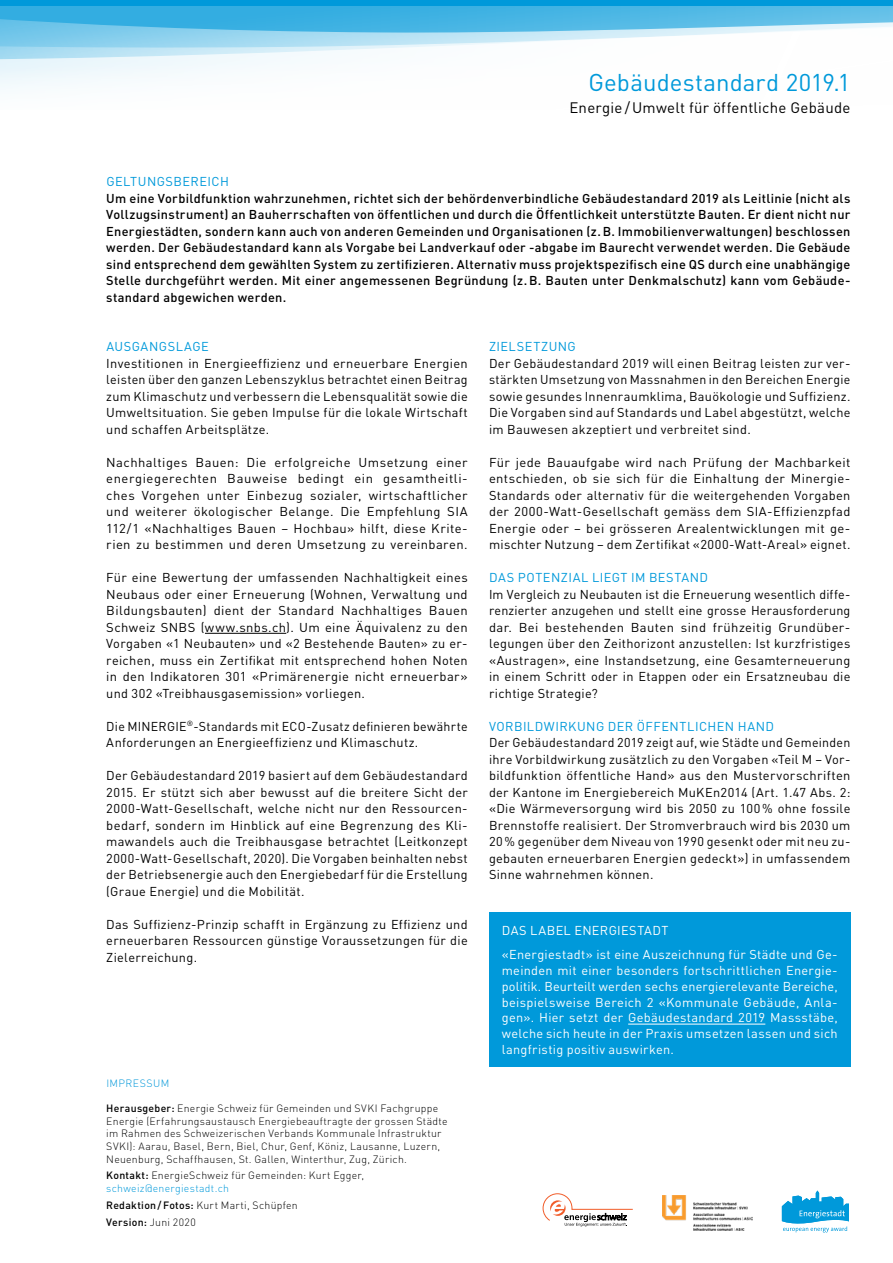
<style>
.page{position:relative;width:893px;height:1263px;background:#fff}
.page>*{position:absolute;margin:0;border:0;box-sizing:border-box;transform-origin:0 0}
.t1{font:24px "DIN Pro";letter-spacing:.005em;color:#0099da}
.t2{font:15px "DIN Pro";letter-spacing:.015em;color:#000}
.t3{font:12.75px/16.5px "DIN Pro";letter-spacing:.025em;color:#000;text-align:justify}
.t4{font:500 12.75px/16.5px "DIN Pro";letter-spacing:.025em;color:#000;text-align:justify}
.t5{font:12.75px/15.8px "DIN Pro";letter-spacing:.025em;color:#fff}
.t6{font:12.75px "DIN Pro";letter-spacing:.035em;color:#0099da}
.t7{font:300 10.5px/12.6px "DIN Pro";letter-spacing:.025em;color:#000}
.t8{font:300 10.5px "DIN Pro";letter-spacing:.04em;color:#0097d9}
.s1{font-weight:500}
.s2{color:#0099da}
</style>
<div class="page">
<svg style="left:0;top:0;width:893px;height:7px;background:#099cdb"></svg>
<svg style="left:0;top:8px;width:893px;height:24px;background:#56bbe5"></svg>
<svg style="left:0;top:32px;width:761px;height:56px"></svg>
<img style="left:662px;top:1196px;width:90px;height:34px">
<svg style="left:543px;top:1193px;width:90px;height:33px"></svg>
<svg style="left:782px;top:1190px;width:67px;height:42px"></svg>
<hr style="left:205px;top:633px;width:81px;height:1px;background:#000">
<div style="left:489px;top:912px;width:361px;height:155px;background:#0099da"></div>
<hr style="left:628px;top:1024px;width:137px;height:1px;background:#fff">
<h1 class="t1" style="left:588px;top:66px;width:264px">Gebäudestandard 2019.1</h1>
<p class="t2" style="left:569px;top:97px;width:283px">Energie /Umwelt für öffentliche Gebäude</p>
<p class="t6" style="left:106px;top:173px;width:124px">GELTUNGSBEREICH</p>
<p class="t4" style="left:106px;top:189px;width:746px">Um eine Vorbildfunktion wahrzunehmen, richtet sich der behördenverbindliche Gebäudestandard 2019 als Leitlinie (nicht als Vollzugsinstrument) an Bauherrschaften von öffentlichen und durch die Öffentlichkeit unterstützte Bauten. Er dient nicht nur Energiestädten, sondern kann auch von anderen Gemeinden und Organisationen (z.B. Immobilienverwaltungen) beschlossen werden. Der Gebäudestandard kann als Vorgabe bei Landverkauf oder -abgabe im Baurecht verwendet werden. Die Gebäude sind entsprechend dem gewählten System zu zertifizieren. Alternativ muss projektspezifisch eine QS durch eine unabhängige Stelle durchgeführt werden. Mit einer angemessenen Begründung (z.B. Bauten unter Denkmalschutz) kann vom Gebäude&shy;standard abgewichen werden.</p>
<p class="t6" style="left:106px;top:338px;width:104px">AUSGANGSLAGE</p>
<p class="t3" style="left:106px;top:354px;width:363px">Investitionen in Energieeffizienz und erneuerbare Energien leisten über den ganzen Lebenszyklus betrachtet einen Beitrag zum Klimaschutz und verbessern die Lebensqualität sowie die Umweltsituation. Sie geben Impulse für die lokale Wirtschaft und schaffen Arbeitsplätze.</p>
<p class="t3" style="left:106px;top:453px;width:363px">Nachhaltiges Bauen: Die erfolgreiche Umsetzung einer energiegerechten Bauweise bedingt ein gesamtheitli&shy;ches Vorgehen unter Einbezug sozialer, wirtschaftlicher und weiterer ökologischer Belange. Die Empfehlung SIA 112/1 «Nachhaltiges Bauen – Hochbau» hilft, diese Krite&shy;rien zu bestimmen und deren Umsetzung zu vereinbaren.</p>
<p class="t3" style="left:106px;top:569px;width:363px">Für eine Bewertung der umfassenden Nachhaltigkeit eines Neubaus oder einer Erneuerung (Wohnen, Verwaltung und Bildungsbauten) dient der Standard Nachhaltiges Bauen Schweiz SNBS (www.snbs.ch). Um eine Äquivalenz zu den Vorgaben «1 Neubauten» und «2 Bestehende Bauten» zu er&shy;reichen, muss ein Zertifikat mit entsprechend hohen Noten in den Indikatoren 301 «Primärenergie nicht erneuerbar» und 302 «Treibhausgasemission» vorliegen.</p>
<p class="t3" style="left:106px;top:717px;width:363px">Die MINERGIE<sup>®</sup>-Standards mit ECO-Zusatz definieren bewährte<br>Anforderungen an Energieeffizienz und Klimaschutz.</p>
<p class="t3" style="left:106px;top:767px;width:363px;text-align:left">Der Gebäudestandard 2019 basiert auf dem Gebäudestandard 2015. Er stützt sich aber bewusst auf die breitere Sicht der 2000-Watt-Gesellschaft, welche nicht nur den Ressourcen-- bedarf, sondern im Hinblick auf eine Begrenzung des Kli&shy;mawandels auch die Treibhausgase betrachtet (Leitkonzept 2000-Watt-Gesellschaft, 2020). Die Vorgaben beinhalten nebst der Betriebsenergie auch den Energiebedarf für die Erstellung (Graue Energie) und die Mobilität.</p>
<p class="t3" style="left:106px;top:915px;width:363px">Das Suffizienz-Prinzip schafft in Ergänzung zu Effizienz und erneuerbaren Ressourcen günstige Voraussetzungen für die Zielerreichung.</p>
<p class="t8" style="left:106px;top:1076px;width:65px">IMPRESSUM</p>
<p class="t7" style="left:106px;top:1102px;width:343px"><span class="s1">Herausgeber:</span> Energie Schweiz für Gemeinden und SVKI Fachgruppe Energie (Erfahrungsaustausch Energiebeauftragte der grossen Städte im Rahmen des Schweizerischen Verbands Kommunale Infrastruktur SVKI): Aarau, Basel, Bern, Biel, Chur, Genf, Köniz, Lausanne, Luzern, Neuenburg, Schaffhausen, St. Gallen, Winterthur, Zug, Zürich.</p>
<p class="t7" style="left:106px;top:1169px;width:259px"><span class="s1">Kontakt:</span> EnergieSchweiz für Gemeinden: Kurt Egger, <span class="s2">schweiz@energiestadt.ch</span></p>
<p class="t7" style="left:106px;top:1196px;width:193px;line-height:16.8px"><span class="s1">Redaktion/Fotos:</span> Kurt Marti, Schüpfen<br><span class="s1">Version:</span> Juni 2020</p>
<p class="t6" style="left:489px;top:338px;width:88px">ZIELSETZUNG</p>
<p class="t3" style="left:489px;top:354px;width:363px">Der Gebäudestandard 2019 will einen Beitrag leisten zur ver&shy;stärkten Umsetzung von Massnahmen in den Bereichen Energie sowie gesundes Innenraumklima, Bauökologie und Suffizienz.<br>Die Vorgaben sind auf Standards und Label abgestützt, welche im Bauwesen akzeptiert und verbreitet sind.</p>
<p class="t3" style="left:489px;top:453px;width:363px">Für jede Bauaufgabe wird nach Prüfung der Machbarkeit entschieden, ob sie sich für die Einhaltung der Minergie-Standards oder alternativ für die weitergehenden Vorgaben der 2000-Watt-Gesellschaft gemäss dem SIA-Effizienzpfad Energie oder – bei grösseren Arealentwicklungen mit ge&shy;mischter Nutzung – dem Zertifikat «2000-Watt-Areal» eignet.</p>
<p class="t6" style="left:489px;top:569px;width:221px">DAS POTENZIAL LIEGT IM BESTAND</p>
<p class="t3" style="left:489px;top:585px;width:363px;text-align:left">Im Vergleich zu Neubauten ist die Erneuerung wesentlich diffe&shy;renzierter anzugehen und stellt eine grosse Herausforderung dar. Bei bestehenden Bauten sind frühzeitig Grundüber&shy;legungen über den Zeithorizont anzustellen: Ist kurzfristiges «Austragen», eine Instandsetzung, eine Gesamterneuerung in einem Schritt oder in Etappen oder ein Ersatzneubau die richtige Strategie?</p>
<p class="t6" style="left:489px;top:717px;width:287px">VORBILDWIRKUNG DER ÖFFENTLICHEN HAND</p>
<p class="t3" style="left:489px;top:734px;width:363px">Der Gebäudestandard 2019 zeigt auf, wie Städte und Gemeinden ihre Vorbildwirkung zusätzlich zu den Vorgaben «Teil M – Vor&shy;bildfunktion öffentliche Hand» aus den Mustervorschriften der Kantone im Energiebereich MuKEn2014 (Art. 1.47 Abs. 2: «Die Wärmeversorgung wird bis 2050 zu 100 % ohne fossile Brennstoffe realisiert. Der Stromverbrauch wird bis 2030 um 20 % gegenüber dem Niveau von 1990 gesenkt oder mit neu zu&shy;gebauten erneuerbaren Energien gedeckt») in umfassendem Sinne wahrnehmen können.</p>
<p class="t5" style="left:502px;top:917px;width:337px;line-height:24.8px">DAS LABEL ENERGIESTADT<br>«Energiestadt» ist eine Auszeichnung für Städte und Ge-</p>
<p class="t5" style="left:502px;top:962px;width:337px;text-align:justify">meinden mit einer besonders fortschrittlichen Energie&shy;politik. Beurteilt werden sechs energierelevante Bereiche, beispielsweise Bereich 2 «Kommunale Gebäude, Anla&shy;gen». Hier setzt der Gebäudestandard 2019 Massstäbe, welche sich heute in der Praxis umsetzen lassen und sich langfristig positiv auswirken.</p>
</div>
